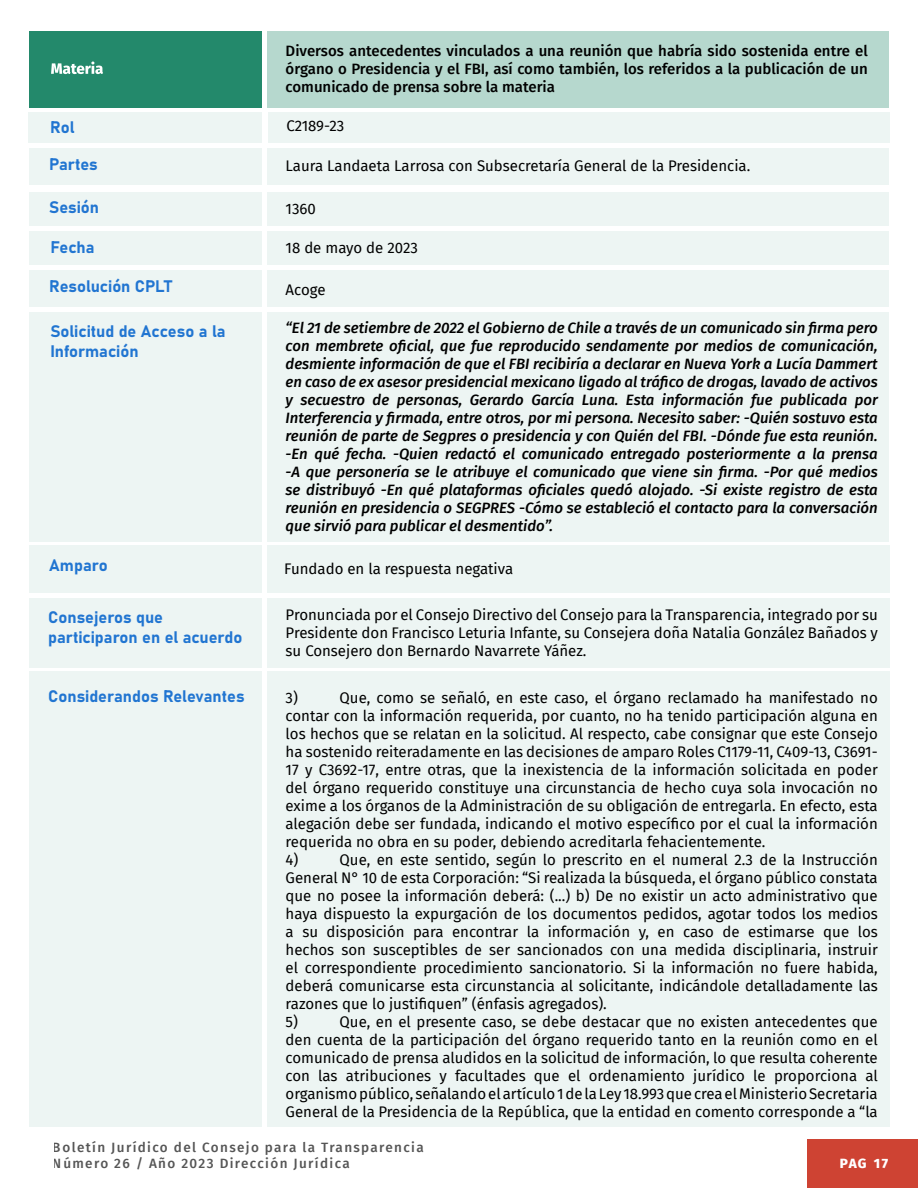
<style>
.page{position:relative;width:918px;height:1188px;background:#fff}
.page>*{position:absolute;margin:0;border:0;box-sizing:border-box;transform-origin:0 0}
.t1{font:16.5px/19.8px "Bahnschrift";color:#2175d1}
.t2{font:15px/18px "Fira Sans";color:#000;text-align:justify}
.t3{font:italic 500 15px/18px "Fira Sans";color:#000;text-align:justify}
.t4{font:500 15px/18px "Fira Sans";color:#000;text-align:justify}
.t5{font:500 13.5px/16.2px "Fira Sans";letter-spacing:.1em;color:#000}
.t6{font:800 13.5px "Fira Sans";color:#fff}
</style>
<div class="page">
<div style="left:807px;top:1140px;width:111px;height:48px;background:#ce4333"></div>
<div style="left:30px;top:31px;width:232px;height:76px;background:#23896b"></div>
<div style="left:267px;top:31px;width:622px;height:76px;background:#b6d8ce"></div>
<svg style="left:51px;top:62px;width:52px;height:12px"></svg>
<div style="left:28px;top:113px;width:234px;height:30px;background:#edf5f3"></div>
<div style="left:268px;top:113px;width:622px;height:30px;background:#edf5f3"></div>
<div style="left:29px;top:148px;width:232px;height:37px;background:#edf5f3"></div>
<div style="left:267px;top:148px;width:622px;height:37px;background:#edf5f3"></div>
<div style="left:29px;top:192px;width:232px;height:33px;background:#edf5f3"></div>
<div style="left:267px;top:192px;width:622px;height:33px;background:#edf5f3"></div>
<div style="left:29px;top:270px;width:232px;height:36px;background:#edf5f3"></div>
<div style="left:267px;top:270px;width:622px;height:36px;background:#edf5f3"></div>
<div style="left:29px;top:545px;width:232px;height:48px;background:#edf5f3"></div>
<div style="left:267px;top:545px;width:623px;height:48px;background:#edf5f3"></div>
<div style="left:29px;top:598px;width:232px;height:70px;background:#edf5f3"></div>
<div style="left:267px;top:598px;width:623px;height:70px;background:#edf5f3"></div>
<div style="left:29px;top:231px;width:232px;height:33px;background:#edf5f3"></div>
<div style="left:267px;top:231px;width:622px;height:33px;background:#edf5f3"></div>
<div style="left:29px;top:312px;width:232px;height:229px;background:#edf5f3"></div>
<div style="left:267px;top:312px;width:622px;height:229px;background:#edf5f3"></div>
<div style="left:29px;top:672px;width:232px;height:455px;background:#edf5f3"></div>
<div style="left:267px;top:672px;width:623px;height:455px;background:#edf5f3"></div>
<p class="t1" style="left:50px;top:116px;width:26px">Rol</p>
<p class="t1" style="left:49px;top:154px;width:50px">Partes</p>
<p class="t1" style="left:49px;top:197px;width:51px">Sesión</p>
<p class="t1" style="left:50px;top:236px;width:46px">Fecha</p>
<p class="t1" style="left:49px;top:275px;width:124px">Resolución CPLT</p>
<p class="t1" style="left:50px;top:320px;width:177px">Solicitud de Acceso a la<br>Información</p>
<p class="t1" style="left:49px;top:554px;width:60px">Amparo</p>
<p class="t1" style="left:48px;top:606px;width:196px">Consejeros que participaron en el acuerdo</p>
<p class="t1" style="left:48px;top:685px;width:198px">Considerandos Relevantes</p>
<p class="t4" style="left:286px;top:41px;width:584px">Diversos antecedentes vinculados a una reunión que habría sido sostenida entre el órgano o Presidencia y el FBI, así como también, los referidos a la publicación de un comunicado de prensa sobre la materia</p>
<p class="t2" style="left:286px;top:117px;width:59px">C2189-23</p>
<p class="t2" style="left:286px;top:157px;width:466px">Laura Landaeta Larrosa con Subsecretaría General de la Presidencia.</p>
<p class="t2" style="left:286px;top:199px;width:32px">1360</p>
<p class="t2" style="left:286px;top:239px;width:134px">18 de mayo de 2023</p>
<p class="t2" style="left:286px;top:280px;width:41px">Acoge</p>
<p class="t3" style="left:286px;top:318px;width:594px">“El 21 de setiembre de 2022 el Gobierno de Chile a través de un comunicado sin firma pero con membrete oficial, que fue reproducido sendamente por medios de comunicación, desmiente información de que el FBI recibiría a declarar en Nueva York a Lucía Dammert en caso de ex asesor presidencial mexicano ligado al tráfico de drogas, lavado de activos y secuestro de personas, Gerardo García Luna. Esta información fue publicada por Interferencia y firmada, entre otros, por mi persona. Necesito saber: -Quién sostuvo esta reunión de parte de Segpres o presidencia y con Quién del FBI. -Dónde fue esta reunión. -En qué fecha. -Quien redactó el comunicado entregado posteriormente a la prensa -A que personería se le atribuye el comunicado que viene sin firma. -Por qué medios se distribuyó -En qué plataformas oficiales quedó alojado. -Si existe registro de esta reunión en presidencia o SEGPRES -Cómo se estableció el contacto para la conversación que sirvió para publicar el desmentido”.</p>
<p class="t2" style="left:284px;top:559px;width:230px">Fundado en la respuesta negativa</p>
<p class="t2" style="left:286px;top:606px;width:594px">Pronunciada por el Consejo Directivo del Consejo para la Transparencia, integrado por su Presidente don Francisco Leturia Infante, su Consejera doña Natalia González Bañados y su Consejero don Bernardo Navarrete Yáñez.</p>
<p class="t2" style="left:286px;top:688px;width:14px">3)</p>
<p class="t2" style="left:286px;top:688px;width:594px;text-align:left;text-indent:54px">Que, como se señaló, en este caso, el órgano reclamado ha manifestado no contar con la información requerida, por cuanto, no ha tenido participación alguna en los hechos que se relatan en la solicitud. Al respecto, cabe consignar que este Consejo ha sostenido reiteradamente en las decisiones de amparo Roles C1179-11, C409-13, C3691- 17 y C3692-17, entre otras, que la inexistencia de la información solicitada en poder del órgano requerido constituye una circunstancia de hecho cuya sola invocación no exime a los órganos de la Administración de su obligación de entregarla. En efecto, esta alegación debe ser fundada, indicando el motivo específico por el cual la información requerida no obra en su poder, debiendo acreditarla fehacientemente.<br>4)</p>
<p class="t2" style="left:286px;top:850px;width:594px;text-align:left;text-indent:54px">Que, en este sentido, según lo prescrito en el numeral 2.3 de la Instrucción General N° 10 de esta Corporación: “Si realizada la búsqueda, el órgano público constata que no posee la información deberá: (...) b) De no existir un acto administrativo que haya dispuesto la expurgación de los documentos pedidos, agotar todos los medios a su disposición para encontrar la información y, en caso de estimarse que los hechos son susceptibles de ser sancionados con una medida disciplinaria, instruir el correspondiente procedimiento sancionatorio. Si la información no fuere habida, deberá comunicarse esta circunstancia al solicitante, indicándole detalladamente las razones que lo justifiquen” (énfasis agregados).<br>5)</p>
<p class="t2" style="left:286px;top:1012px;width:594px;text-indent:54px">Que, en el presente caso, se debe destacar que no existen antecedentes que den cuenta de la participación del órgano requerido tanto en la reunión como en el comunicado de prensa aludidos en la solicitud de información, lo que resulta coherente con las atribuciones y facultades que el ordenamiento jurídico le proporciona al organismo público, señalando el artículo 1 de la Ley 18.993 que crea el Ministerio Secretaria General de la Presidencia de la República, que la entidad en comento corresponde a “la</p>
<p class="t5" style="left:53px;top:1139px;width:372px">Boletín Jurídico del Consejo para la Transparencia<br>Número 26 / Año 2023 Dirección Jurídica</p>
<p class="t6" style="left:840px;top:1151px;width:50px">PAG 17</p>
</div>
